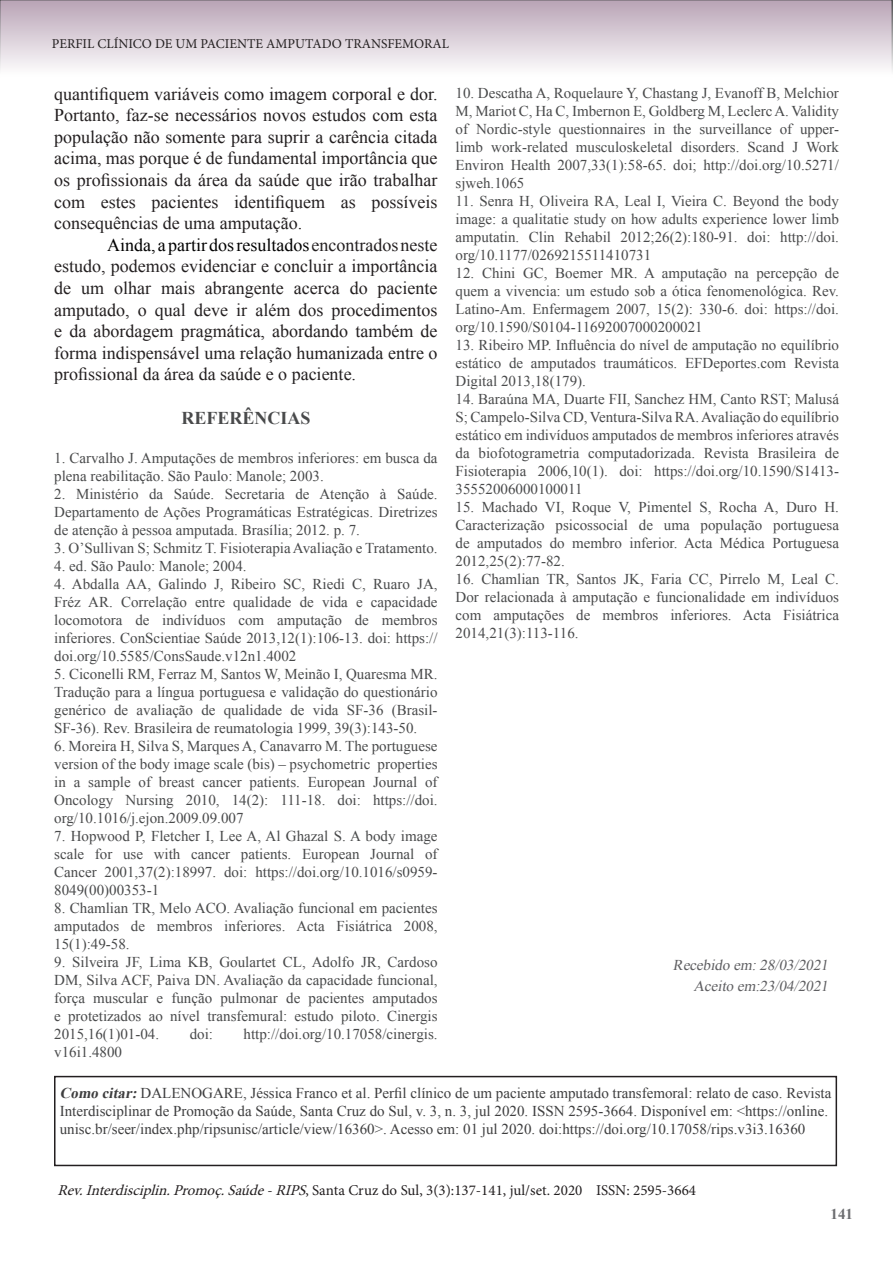
<style>
.page{position:relative;width:893px;height:1263px;background:#fff}
.page>*{position:absolute;margin:0;border:0;box-sizing:border-box;transform-origin:0 0}
.t1{font:18px/21.6px "Times New Roman";color:#231f20;text-align:justify}
.t2{font:700 18px "Times New Roman";color:#494a4b}
.t3{font:15px/18px "Times New Roman";color:#494a4b;text-align:justify}
.t4{font:15px/18px "Times New Roman";color:#3e3e3f}
.t5{font:15px "Minion Pro";color:#231f20}
.t6{font:italic 15px "Times New Roman";color:#5f5f62}
.t7{font:700 15px "Times New Roman";color:#6c6d70}
.t8{font:13.5px "Minion Pro";color:#231f20}
.s1{color:#000}
.s2{font-weight:700;font-style:italic}
.s3{font-style:italic}
</style>
<div class="page">
<svg style="left:0;top:0;width:893px;height:72px;background:#d8cdd7"></svg>
<div style="left:54px;top:1076px;width:783px;height:90px;border:2px solid #231f20"></div>
<p class="t8" style="left:52px;top:35px;width:399px">PERFIL CLÍNICO DE UM PACIENTE AMPUTADO TRANSFEMORAL</p>
<p class="t1" style="left:54px;top:83px;width:385px">quantifiquem variáveis como imagem corporal e dor.<br>Portanto, faz-se necessários novos estudos com esta população não somente para suprir a carência citada acima, mas porque é de fundamental importância que os profissionais da área da saúde que irão trabalhar com estes pacientes identifiquem as possíveis consequências de uma amputação.</p>
<p class="t1" style="left:54px;top:234px;width:385px;text-indent:53px"><span class="s1">Ainda, a partir dos resultados</span> encontrados neste estudo, podemos evidenciar e concluir a importância de um olhar mais abrangente acerca do paciente amputado, o qual deve ir além dos procedimentos e da abordagem pragmática, abordando também de forma indispensável uma relação humanizada entre o profissional da área da saúde e o paciente.</p>
<p class="t2" style="left:181px;top:405px;width:131px">REFERÊNCIAS</p>
<p class="t3" style="left:54px;top:449px;width:385px">1. Carvalho J. Amputações de membros inferiores: em busca da plena reabilitação. São Paulo: Manole; 2003.</p>
<p class="t3" style="left:54px;top:485px;width:385px">2. Ministério da Saúde. Secretaria de Atenção à Saúde.<br>Departamento de Ações Programáticas Estratégicas. Diretrizes de atenção à pessoa amputada. Brasília; 2012. p. 7.</p>
<p class="t3" style="left:54px;top:539px;width:385px">3. O’Sullivan S; Schmitz T. Fisioterapia Avaliação e Tratamento.</p>
<p class="t3" style="left:54px;top:557px;width:194px">4. ed. São Paulo: Manole; 2004.</p>
<p class="t3" style="left:54px;top:575px;width:385px">4. Abdalla AA, Galindo J, Ribeiro SC, Riedi C, Ruaro JA, Fréz AR. Correlação entre qualidade de vida e capacidade locomotora de indivíduos com amputação de membros inferiores. ConScientiae Saúde 2013,12(1):106-13. doi: https:// doi.org/10.5585/ConsSaude.v12n1.4002</p>
<p class="t3" style="left:54px;top:665px;width:385px">5. Ciconelli RM, Ferraz M, Santos W, Meinão I, Quaresma MR.<br>Tradução para a língua portuguesa e validação do questionário genérico de avaliação de qualidade de vida SF-36 (Brasil-SF-36). Rev. Brasileira de reumatologia 1999, 39(3):143-50.</p>
<p class="t3" style="left:54px;top:737px;width:385px">6. Moreira H, Silva S, Marques A, Canavarro M. The portuguese version of the body image scale (bis) – psychometric properties in a sample of breast cancer patients. European Journal of Oncology Nursing 2010, 14(2): 111-18. doi: https://doi. org/10.1016/j.ejon.2009.09.007</p>
<p class="t3" style="left:54px;top:827px;width:385px">7. Hopwood P, Fletcher I, Lee A, Al Ghazal S. A body image scale for use with cancer patients. European Journal of Cancer 2001,37(2):18997. doi: https://doi.org/10.1016/s0959- 8049(00)00353-1</p>
<p class="t3" style="left:54px;top:899px;width:385px">8. Chamlian TR, Melo ACO. Avaliação funcional em pacientes amputados de membros inferiores. Acta Fisiátrica 2008, 15(1):49-58.</p>
<p class="t3" style="left:54px;top:953px;width:385px">9. Silveira JF, Lima KB, Goulartet CL, Adolfo JR, Cardoso DM, Silva ACF, Paiva DN. Avaliação da capacidade funcional, força muscular e função pulmonar de pacientes amputados e protetizados ao nível transfemural: estudo piloto. Cinergis 2015,16(1)01-04.</p>
<p class="t3" style="left:190px;top:1025px;width:25px">doi:</p>
<p class="t3" style="left:244px;top:1025px;width:196px">http://doi.org/10.17058/cinergis.</p>
<p class="t3" style="left:54px;top:1043px;width:69px">v16i1.4800</p>
<p class="t3" style="left:456px;top:83px;width:385px">10. Descatha A, Roquelaure Y, Chastang J, Evanoff B, Melchior M, Mariot C, Ha C, Imbernon E, Goldberg M, Leclerc A. Validity of Nordic-style questionnaires in the surveillance of upper&shy;limb work-related musculoskeletal disorders. Scand J Work Environ Health 2007,33(1):58-65. doi; http://doi.org/10.5271/ sjweh.1065</p>
<p class="t3" style="left:456px;top:191px;width:385px">11. Senra H, Oliveira RA, Leal I, Vieira C. Beyond the body image: a qualitatie study on how adults experience lower limb amputatin. Clin Rehabil 2012;26(2):180-91. doi: http://doi. org/10.1177/0269215511410731</p>
<p class="t3" style="left:456px;top:263px;width:385px">12. Chini GC, Boemer MR. A amputação na percepção de quem a vivencia: um estudo sob a ótica fenomenológica. Rev.<br>Latino-Am. Enfermagem 2007, 15(2): 330-6. doi: https://doi. org/10.1590/S0104-11692007000200021</p>
<p class="t3" style="left:456px;top:335px;width:385px">13. Ribeiro MP. Influência do nível de amputação no equilíbrio estático de amputados traumáticos. EFDeportes.com Revista Digital 2013,18(179).</p>
<p class="t3" style="left:456px;top:389px;width:385px">14. Baraúna MA, Duarte FII, Sanchez HM, Canto RST; Malusá S; Campelo-Silva CD, Ventura-Silva RA. Avaliação do equilíbrio estático em indivíduos amputados de membros inferiores através da biofotogrametria computadorizada. Revista Brasileira de Fisioterapia 2006,10(1). doi: https://doi.org/10.1590/S1413- 35552006000100011</p>
<p class="t3" style="left:456px;top:497px;width:385px">15. Machado VI, Roque V, Pimentel S, Rocha A, Duro H.<br>Caracterização psicossocial de uma população portuguesa de amputados do membro inferior. Acta Médica Portuguesa 2012,25(2):77-82.</p>
<p class="t3" style="left:456px;top:569px;width:385px">16. Chamlian TR, Santos JK, Faria CC, Pirrelo M, Leal C.<br>Dor relacionada à amputação e funcionalidade em indivíduos com amputações de membros inferiores. Acta Fisiátrica 2014,21(3):113-116.</p>
<p class="t6" style="left:673px;top:955px;width:160px">Recebido em:28/03/2021</p>
<p class="t6" style="left:693px;top:976px;width:140px">Aceito em:23/04/2021</p>
<p class="t4" style="left:60px;top:1084px;width:773px"><span class="s2">Como citar:</span>DALENOGARE, Jéssica Franco et al. Perfil clínico de um paciente amputado transfemoral: relato de caso. Revista<br>Interdisciplinar de Promoção da Saúde, Santa Cruz do Sul, v. 3, n. 3, jul 2020. ISSN 2595-3664. Disponível em: &lt;https://online. unisc.br/seer/index.php/ripsunisc/article/view/16360&gt;. Acesso em: 01 jul 2020. doi:https://doi.org/10.17058/rips.v3i3.16360</p>
<p class="t5" style="left:57px;top:1180px;width:640px"><span class="s3">Rev.Interdisciplin.Promoç.Saúde-RIPS</span>, Santa Cruz do Sul, 3(3):137-141, jul/set. 2020 ISSN: 2595-3664</p>
<p class="t7" style="left:831px;top:1204px;width:24px">141</p>
</div>
